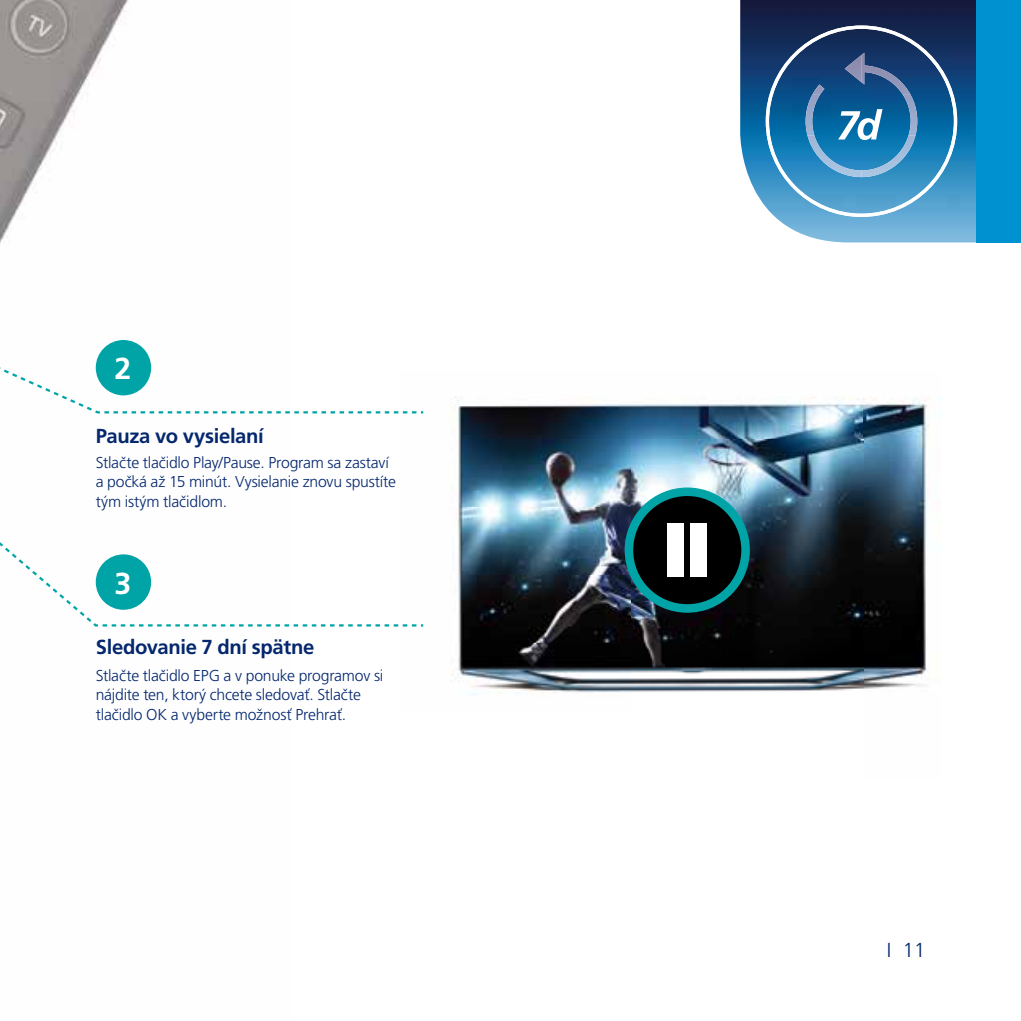
<style>
.page{position:relative;width:1021px;height:1021px;background:#fff}
.page>*{position:absolute;margin:0;border:0;box-sizing:border-box;transform-origin:0 0}
.t1{font:700 30.15px "Frutiger CE";color:#fff}
.t2{font:700 20.25px "Frutiger CE";letter-spacing:-.015em;color:#04276e}
.t3{font:300 20.25px "Frutiger CE";color:#04276e}
.t4{font:300 15.75px/19.6px "Frutiger CE";letter-spacing:-.015em;color:#04276e}
</style>
<div class="page">
<img style="left:402px;top:397px;width:527px;height:298px">
<img style="left:0;top:0;width:290px;height:627px">
<div style="left:624px;top:487px;width:125px;height:125px;background:#00a4a7;border-radius:50%"></div>
<div style="left:633px;top:496px;width:108px;height:108px;background:#000;border-radius:50%"></div>
<div style="left:667px;top:523px;width:16px;height:54px;background:#fff"></div>
<div style="left:690px;top:523px;width:17px;height:54px;background:#fff"></div>
<svg style="left:0;top:296px;width:423px;height:117px"></svg>
<svg style="left:0;top:421px;width:423px;height:205px"></svg>
<div style="left:96px;top:340px;width:55px;height:55px;background:#00a4a7;border-radius:50%"></div>
<div style="left:96px;top:554px;width:55px;height:55px;background:#00a4a7;border-radius:50%"></div>
<img style="left:740px;top:0;width:236px;height:242px">
<svg style="left:765px;top:26px;width:192px;height:191px"></svg>
<div style="left:976px;top:0;width:44px;height:242px;background:#0092d0"></div>
<h1 class="t1" style="left:114px;top:351px;width:18px">2</h1>
<p class="t2" style="left:96px;top:424px;width:169px">Pauza vo vysielaní</p>
<p class="t4" style="left:96px;top:452px;width:302px">Stlačte tlačidlo Play/Pause. Program sa zastaví a počká až 15 minút. Vysielanie znovu spustíte tým istým tlačidlom.</p>
<h1 class="t1" style="left:114px;top:566px;width:18px">3</h1>
<p class="t2" style="left:96px;top:635px;width:220px">Sledovanie 7 dní spätne</p>
<p class="t4" style="left:96px;top:665px;width:289px">Stlačte tlačidlo EPG a v ponuke programov si nájdite ten, ktorý chcete sledovať. Stlačte tlačidlo OK a vyberte možnosť Prehrať.</p>
<p class="t3" style="left:887px;top:938px;width:40px">I 11</p>
</div>
